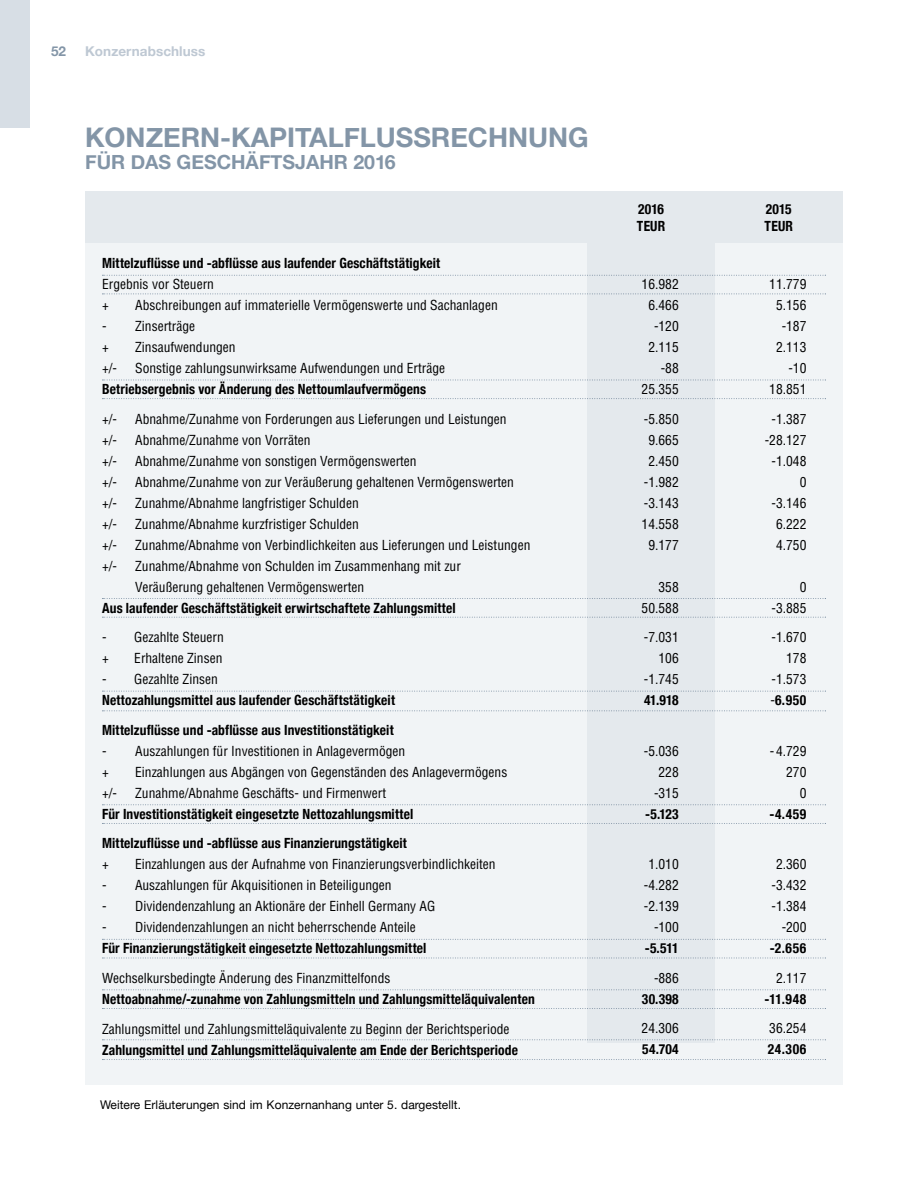
<style>
.page{position:relative;width:915px;height:1191px;background:#fff}
.page>*{position:absolute;margin:0;border:0;box-sizing:border-box;transform-origin:0 0}
.t1{font:700 27px "Helvetica Neue";color:#8395a7}
.t2{font:700 19.5px "Helvetica Neue";color:#8395a7}
.t3{font:700 condensed 14.1px/29.5px "Helvetica Neue";letter-spacing:.01em;color:#000;scale:.96 1}
.t4{font:condensed 13.5px/21px "Helvetica";color:#000;text-align:right}
.t5{font:700 13.5px "Helvetica Neue";letter-spacing:.005em;color:#bec8d3}
.t6{font:700 13.5px "Helvetica Neue";color:#8395a7}
.t7{font:12px "Helvetica Neue";letter-spacing:.005em;color:#000}
.s1{font-family:"Helvetica";font-weight:400;font-size:13.5px}
</style>
<div class="page">
<div style="left:0;top:0;width:30px;height:128px;background:#d7dee5"></div>
<div style="left:85px;top:191px;width:757px;height:893px;background:#f1f4f6"></div>
<div style="left:587px;top:192px;width:127px;height:851px;background:#e4e9ed"></div>
<div style="left:85px;top:191px;width:757px;height:51px;background:#e4e9ed"></div>
<svg style="left:102px;top:275px;width:723px;height:1px"></svg>
<svg style="left:102px;top:293px;width:723px;height:1px"></svg>
<svg style="left:102px;top:379px;width:723px;height:1px"></svg>
<svg style="left:102px;top:398px;width:723px;height:1px"></svg>
<svg style="left:102px;top:598px;width:723px;height:1px"></svg>
<svg style="left:102px;top:617px;width:723px;height:1px"></svg>
<svg style="left:102px;top:690px;width:722px;height:1px"></svg>
<svg style="left:102px;top:710px;width:723px;height:1px"></svg>
<svg style="left:102px;top:804px;width:723px;height:1px"></svg>
<svg style="left:102px;top:823px;width:723px;height:1px"></svg>
<svg style="left:102px;top:939px;width:723px;height:1px"></svg>
<svg style="left:102px;top:957px;width:723px;height:1px"></svg>
<svg style="left:102px;top:989px;width:723px;height:1px"></svg>
<svg style="left:102px;top:1008px;width:723px;height:1px"></svg>
<svg style="left:102px;top:1039px;width:723px;height:1px"></svg>
<svg style="left:102px;top:1059px;width:723px;height:1px"></svg>
<p class="t6" style="left:51px;top:40px;width:17px">52</p>
<p class="t5" style="left:85px;top:40px;width:122px">Konzernabschluss</p>
<h1 class="t1" style="left:85px;top:116px;width:505px">KONZERN-KAPITALFLUSSRECHNUNG</h1>
<h2 class="t2" style="left:85px;top:147px;width:312px">FÜR DAS GESCHÄFTSJAHR 2016</h2>
<p class="t3" style="left:102px;top:247px;width:353px">Mittelzuflüsse und -abflüsse aus laufender Geschäftstätigkeit</p>
<p class="t4" style="left:102px;top:274px;width:113px;text-align:left">Ergebnis vor Steuern +</p>
<p class="t4" style="left:135px;top:295px;width:364px">Abschreibungen auf immaterielle Vermögenswerte und Sachanlagen</p>
<p class="t4" style="left:102px;top:316px;width:94px;text-align:left">- Zinserträge +</p>
<p class="t4" style="left:135px;top:337px;width:102px">Zinsaufwendungen</p>
<p class="t4" style="left:102px;top:358px;width:16px">+/-</p>
<p class="t4" style="left:135px;top:358px;width:311px">Sonstige zahlungsunwirksame Aufwendungen und Erträge</p>
<p class="t3" style="left:102px;top:373px;width:339px">Betriebsergebnis vor Änderung des Nettoumlaufvermögens</p>
<p class="t4" style="left:102px;top:408px;width:16px">+/-</p>
<p class="t4" style="left:135px;top:408px;width:373px">Abnahme/Zunahme von Forderungen aus Lieferungen und Leistungen</p>
<p class="t4" style="left:102px;top:429px;width:16px">+/-</p>
<p class="t4" style="left:135px;top:429px;width:177px">Abnahme/Zunahme von Vorräten</p>
<p class="t4" style="left:102px;top:450px;width:16px">+/-</p>
<p class="t4" style="left:135px;top:450px;width:283px">Abnahme/Zunahme von sonstigen Vermögenswerten</p>
<p class="t4" style="left:102px;top:471px;width:16px">+/-</p>
<p class="t4" style="left:135px;top:471px;width:380px">Abnahme/Zunahme von zur Veräußerung gehaltenen Vermögenswerten</p>
<p class="t4" style="left:102px;top:492px;width:16px">+/-</p>
<p class="t4" style="left:135px;top:492px;width:225px">Zunahme/Abnahme langfristiger Schulden</p>
<p class="t4" style="left:102px;top:513px;width:16px">+/-</p>
<p class="t4" style="left:135px;top:513px;width:225px">Zunahme/Abnahme kurzfristiger Schulden</p>
<p class="t4" style="left:102px;top:534px;width:16px">+/-</p>
<p class="t4" style="left:135px;top:534px;width:396px">Zunahme/Abnahme von Verbindlichkeiten aus Lieferungen und Leistungen</p>
<p class="t4" style="left:102px;top:555px;width:16px">+/-</p>
<p class="t4" style="left:135px;top:555px;width:327px;text-align:left">Zunahme/Abnahme von Schulden im Zusammenhang mit zur<br>Veräußerung gehaltenen Vermögenswerten</p>
<p class="t3" style="left:102px;top:592px;width:369px">Aus laufender Geschäftstätigkeit erwirtschaftete Zahlungsmittel</p>
<p class="t4" style="left:102px;top:627px;width:123px;text-align:left">- Gezahlte Steuern +</p>
<p class="t4" style="left:134px;top:648px;width:90px">Erhaltene Zinsen</p>
<p class="t4" style="left:102px;top:669px;width:117px">- Gezahlte Zinsen</p>
<p class="t3" style="left:102px;top:684px;width:306px">Nettozahlungsmittel aus laufender Geschäftstätigkeit<br>Mittelzuflüsse und -abflüsse aus Investitionstätigkeit</p>
<p class="t4" style="left:102px;top:740px;width:304px;text-align:left">- Auszahlungen für Investitionen in Anlagevermögen +</p>
<p class="t4" style="left:135px;top:761px;width:373px">Einzahlungen aus Abgängen von Gegenständen des Anlagevermögens</p>
<p class="t4" style="left:102px;top:782px;width:16px">+/-</p>
<p class="t4" style="left:135px;top:782px;width:252px">Zunahme/Abnahme Geschäfts- und Firmenwert</p>
<p class="t3" style="left:102px;top:798px;width:325px">Für Investitionstätigkeit eingesetzte Nettozahlungsmittel<br>Mittelzuflüsse und -abflüsse aus Finanzierungstätigkeit</p>
<p class="t4" style="left:102px;top:854px;width:8px">+</p>
<p class="t4" style="left:135px;top:854px;width:362px">Einzahlungen aus der Aufnahme von Finanzierungsverbindlichkeiten</p>
<p class="t4" style="left:102px;top:875px;width:291px">- Auszahlungen für Akquisitionen in Beteiligungen</p>
<p class="t4" style="left:102px;top:896px;width:334px">- Dividendenzahlung an Aktionäre der Einhell Germany AG</p>
<p class="t4" style="left:102px;top:917px;width:315px">- Dividendenzahlungen an nicht beherrschende Anteile</p>
<p class="t3" style="left:102px;top:932px;width:339px">Für Finanzierungstätigkeit eingesetzte Nettozahlungsmittel</p>
<p class="t4" style="left:102px;top:967px;width:290px">Wechselkursbedingte Änderung des Finanzmittelfonds</p>
<p class="t3" style="left:102px;top:983px;width:452px">Nettoabnahme/-zunahme von Zahlungsmitteln und Zahlungsmitteläquivalenten</p>
<p class="t4" style="left:102px;top:1018px;width:409px">Zahlungsmittel und Zahlungsmitteläquivalente zu Beginn der Berichtsperiode</p>
<p class="t3" style="left:102px;top:1033px;width:434px">Zahlungsmittel und Zahlungsmitteläquivalente am Ende der Berichtsperiode</p>
<p class="t7" style="left:100px;top:1096px;width:362px">Weitere Erläuterungen sind im Konzernanhang unter 5. dargestellt.</p>
<p class="t3" style="left:636px;top:200px;width:31px;line-height:16.5px">2016<br>TEUR</p>
<p class="t3" style="left:764px;top:200px;width:31px;line-height:16.5px">2015<br>TEUR</p>
<p class="t4" style="left:641px;top:274px;width:39px">16.982<br>6.466 -120<br>2.115 -88<br>25.355</p>
<p class="t4" style="left:641px;top:408px;width:39px;text-align:center">-5.850<br>9.665<br>2.450 -1.982 -3.143<br>14.558<br>9.177</p>
<p class="t4" style="left:641px;top:576px;width:39px">358<br>50.588</p>
<p class="t4" style="left:643px;top:627px;width:36px">-7.031<br>106 -1.745</p>
<p class="t3" style="left:643px;top:684px;width:38px">41.918</p>
<p class="t4" style="left:643px;top:740px;width:36px">-5.036<br>228 -315</p>
<p class="t3" style="left:645px;top:798px;width:36px">-5.123</p>
<p class="t4" style="left:643px;top:854px;width:36px">1.010 -4.282 -2.139 -100</p>
<p class="t3" style="left:644px;top:932px;width:37px">-5.511</p>
<p class="t4" style="left:653px;top:967px;width:26px">-886</p>
<p class="t3" style="left:641px;top:983px;width:40px">30.398</p>
<p class="t4" style="left:641px;top:1018px;width:39px">24.306</p>
<p class="t3" style="left:642px;top:1033px;width:39px">54.704</p>
<p class="t4" style="left:769px;top:274px;width:39px">11.779<br>5.156 -187<br>2.113 -10<br>18.851</p>
<p class="t4" style="left:764px;top:408px;width:43px">-1.387 -28.127 -1.048<br>0 -3.146<br>6.222<br>4.750</p>
<p class="t4" style="left:771px;top:576px;width:36px">0 -3.885</p>
<p class="t4" style="left:771px;top:627px;width:36px">-1.670<br>178 -1.573</p>
<p class="t3" style="left:770px;top:684px;width:39px"><span class="s1">-</span>6.950</p>
<p class="t4" style="left:769px;top:740px;width:38px">-4.729<br>270<br>0</p>
<p class="t3" style="left:769px;top:798px;width:40px">-4.459</p>
<p class="t4" style="left:771px;top:854px;width:36px">2.360 -3.432 -1.384 -200</p>
<p class="t3" style="left:769px;top:932px;width:40px">-2.656</p>
<p class="t4" style="left:775px;top:967px;width:32px">2.117</p>
<p class="t3" style="left:764px;top:983px;width:45px">-11.948</p>
<p class="t4" style="left:769px;top:1018px;width:39px">36.254</p>
<p class="t3" style="left:767px;top:1033px;width:42px">24.306</p>
</div>
